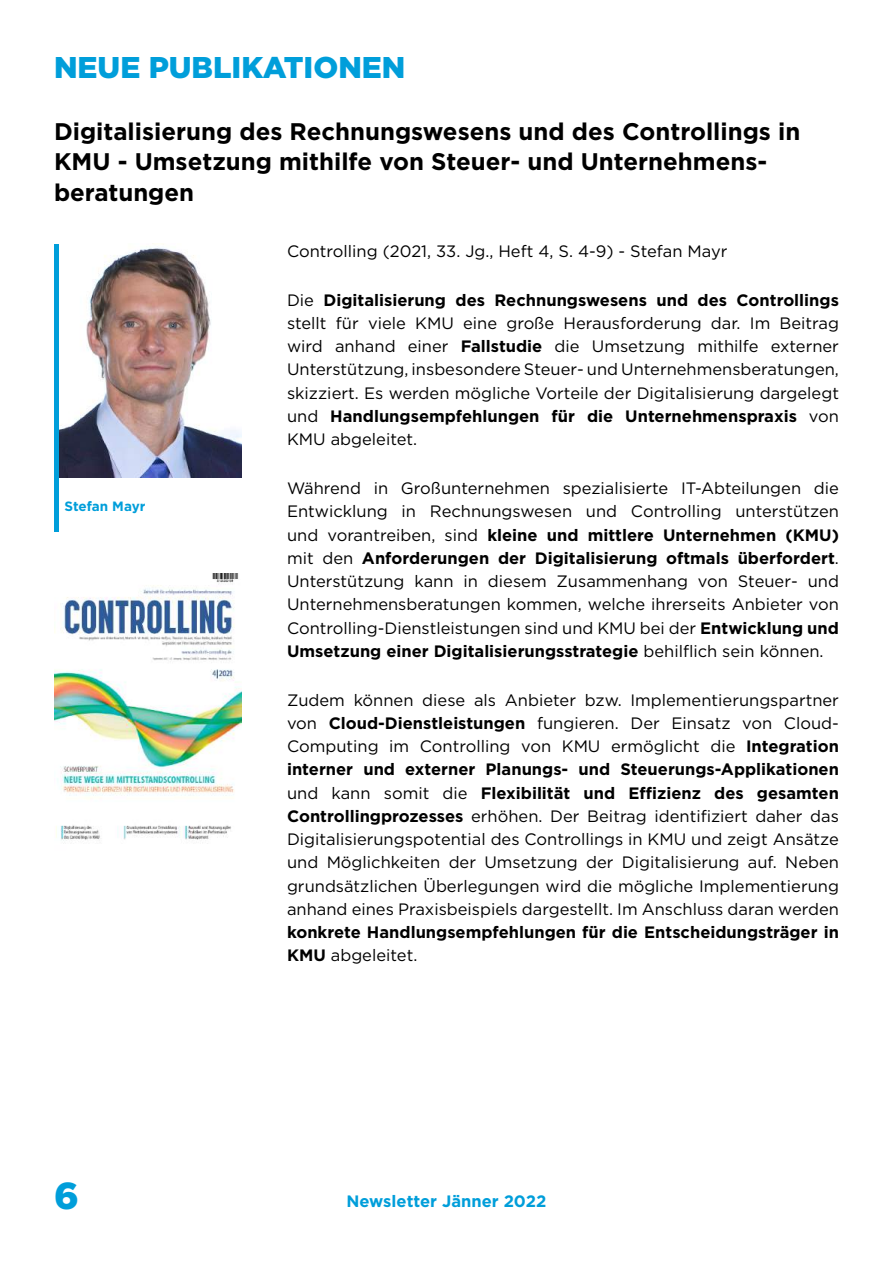
<style>
.page{position:relative;width:893px;height:1263px;background:#fff}
.page>*{position:absolute;margin:0;border:0;box-sizing:border-box;transform-origin:0 0}
.t1{font:900 37.5px "Gotham";color:#009eda}
.t2{font:900 30px "Gotham";color:#009eda}
.t3{font:700 24px/30.8px "Gotham";color:#000}
.t4{font:16.5px/23.2px "Gotham";color:#000;text-align:justify}
.t5{font:700 16.5px/23.2px "Gotham";color:#000}
.t6{font:700 16.5px "Gotham";color:#009eda}
.t7{font:700 13.5px "Gotham";letter-spacing:-.005em;color:#009eda}
.s1{font-weight:700}
.s2{font-weight:400}
</style>
<div class="page">
<img style="left:58px;top:244px;width:184px;height:234px">
<hr style="left:54px;top:244px;width:4px;height:288px;background:#009eda">
<img style="left:54px;top:574px;width:188px;height:267px">
<h2 class="t2" style="left:54px;top:47px;width:353px">NEUE PUBLIKATIONEN</h2>
<h3 class="t3" style="left:54px;top:116px;width:748px">Digitalisierung des Rechnungswesens und des Controllings in<br>KMU - Umsetzung mithilfe von Steuer- und Unternehmens&shy;beratungen</h3>
<p class="t4" style="left:287px;top:239px;width:442px">Controlling (2021, 33. Jg., Heft 4, S. 4-9) - Stefan Mayr</p>
<p class="t4" style="left:287px;top:288px;width:553px">Die <span class="s1">Digitalisierung des Rechnungswesens und des Controllings </span>stellt für viele KMU eine große Herausforderung dar. Im Beitrag wird anhand einer <span class="s1">Fallstudie</span> die Umsetzung mithilfe externer Unterstützung, insbesondere Steuer- und Unternehmensberatungen, skizziert. Es werden mögliche Vorteile der Digitalisierung dargelegt und <span class="s1">Handlungsempfehlungen für die Unternehmenspraxis</span> von KMU abgeleitet.</p>
<p class="t4" style="left:287px;top:476px;width:553px">Während in Großunternehmen spezialisierte IT-Abteilungen die Entwicklung in Rechnungswesen und Controlling unterstützen und vorantreiben, sind <span class="s1">kleine und mittlere Unternehmen (KMU) </span>mit den <span class="s1">Anforderungen der Digitalisierung oftmals überfordert</span>.<br>Unterstützung kann in diesem Zusammenhang von Steuer- und Unternehmensberatungen kommen, welche ihrerseits Anbieter von Controlling-Dienstleistungen sind und KMU bei der <span class="s1">Entwicklung und Umsetzung einer Digitalisierungsstrategie</span> behilflich sein können.</p>
<p class="t4" style="left:287px;top:688px;width:553px">Zudem können diese als Anbieter bzw. Implementierungspartner von <span class="s1">Cloud-Dienstleistungen</span> fungieren. Der Einsatz von Cloud-Computing im Controlling von KMU ermöglicht die <span class="s1">Integration interner und externer Planungs- und Steuerungs-Applikationen </span>und kann somit die <span class="s1">Flexibilität und Effizienz des gesamten Controllingprozesses</span> erhöhen. Der Beitrag identifiziert daher das Digitalisierungspotential des Controllings in KMU und zeigt Ansätze und Möglichkeiten der Umsetzung der Digitalisierung auf. Neben grundsätzlichen Überlegungen wird die mögliche Implementierung anhand eines Praxisbeispiels dargestellt. Im Anschluss daran werden</p>
<p class="t5" style="left:287px;top:920px;width:553px">konkrete Handlungsempfehlungen für die Entscheidungsträger in<br>KMU <span class="s2">abgeleitet.</span></p>
<p class="t7" style="left:65px;top:497px;width:82px">Stefan Mayr</p>
<h1 class="t1" style="left:54px;top:1170px;width:26px">6</h1>
<p class="t6" style="left:347px;top:1190px;width:201px">Newsletter Jänner 2022</p>
</div>
